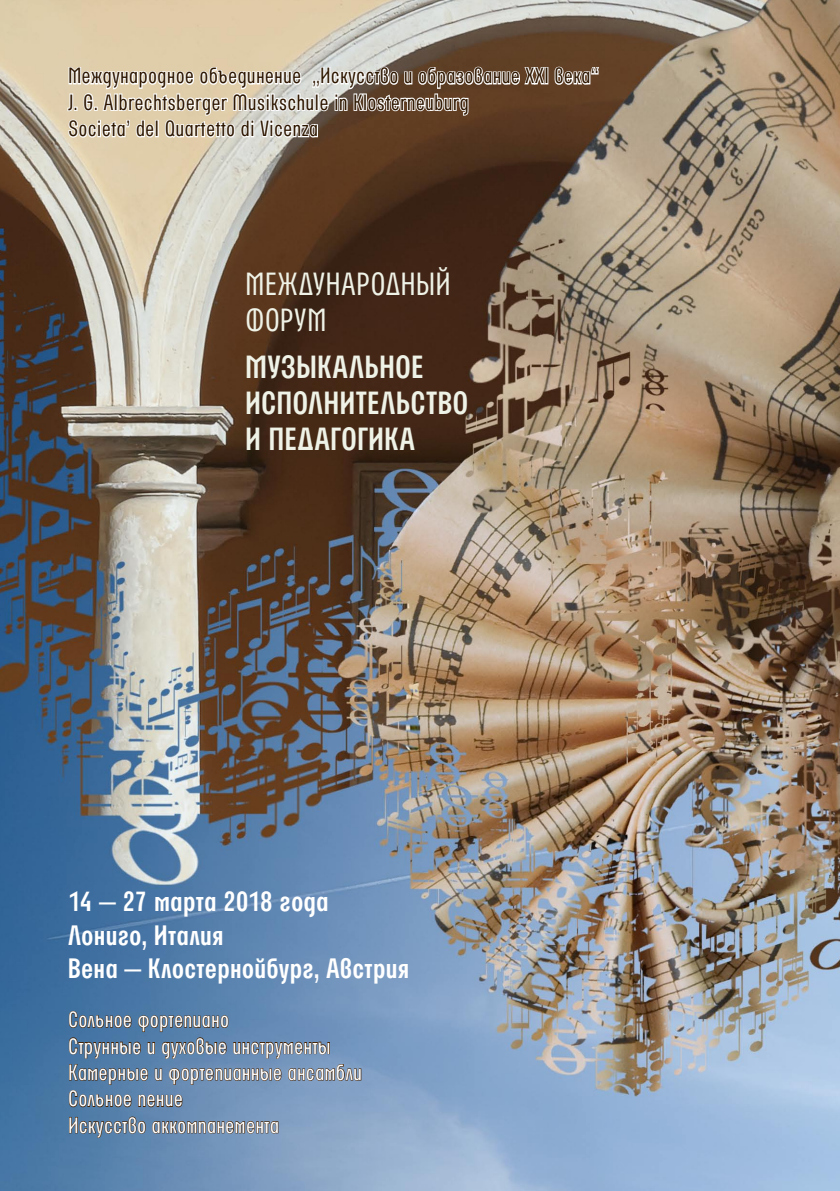
<style>
.page{position:relative;width:840px;height:1191px;background:#fff}
.page>*{position:absolute;margin:0;border:0;box-sizing:border-box;transform-origin:0 0}
.t1{font:32px "Parangon 410 C";color:#eff2e6}
.t2{font:32px "Parangon 310 C";letter-spacing:.01em;color:#eff2e6}
.t3{font:28px "Parangon 410 C";letter-spacing:.005em;color:#fff}
.t4{font:22px "Parangon 310 C";letter-spacing:.005em;color:#2e1700}
.t5{font:22px "Parangon 310 C";letter-spacing:.005em;color:#fff}
</style>
<div class="page">
<img style="left:0;top:0;width:839px;height:1191px">
<svg style="left:552px;top:65px;width:48px;height:22px"></svg>
<svg style="left:66px;top:65px;width:480px;height:75px"></svg>
<svg style="left:68px;top:1010px;width:293px;height:97px;background:#5e7794"></svg>
<svg style="left:68px;top:1116px;width:78px;height:22px;background:#4f6378"></svg>
<svg style="left:152px;top:1120px;width:127px;height:14px;background:#5d5f65"></svg>
<p class="t4" style="left:68px;top:64px;width:532px">Международное объединение „Искусство и образование XXI века“</p>
<p class="t4" style="left:68px;top:91px;width:402px">J. G. Albrechtsberger Musikschule in Klosterneuburg</p>
<p class="t4" style="left:68px;top:117px;width:251px">Societa’ del Quartetto di Vicenza</p>
<p class="t2" style="left:245px;top:267px;width:207px">Международный</p>
<p class="t2" style="left:245px;top:303px;width:79px">Форум</p>
<p class="t1" style="left:245px;top:351px;width:180px">Музыкальное</p>
<p class="t1" style="left:245px;top:387px;width:224px">исполнительство</p>
<p class="t1" style="left:245px;top:423px;width:139px">и педагогика</p>
<p class="t3" style="left:68px;top:887px;width:262px">14 — 27 марта 2018 года</p>
<p class="t3" style="left:68px;top:921px;width:157px">Лониго, Италия</p>
<p class="t3" style="left:68px;top:954px;width:342px">Вена — Клостернойбург, Австрия</p>
<p class="t5" style="left:68px;top:1008px;width:162px">Сольное фортепиано</p>
<p class="t5" style="left:68px;top:1034px;width:264px">Струнные и духовые инструменты</p>
<p class="t5" style="left:68px;top:1060px;width:295px">Камерные и фортепианные ансамбли</p>
<p class="t5" style="left:68px;top:1087px;width:116px">Сольное пение</p>
<p class="t5" style="left:68px;top:1113px;width:212px">Искусство аккомпанемента</p>
</div>
